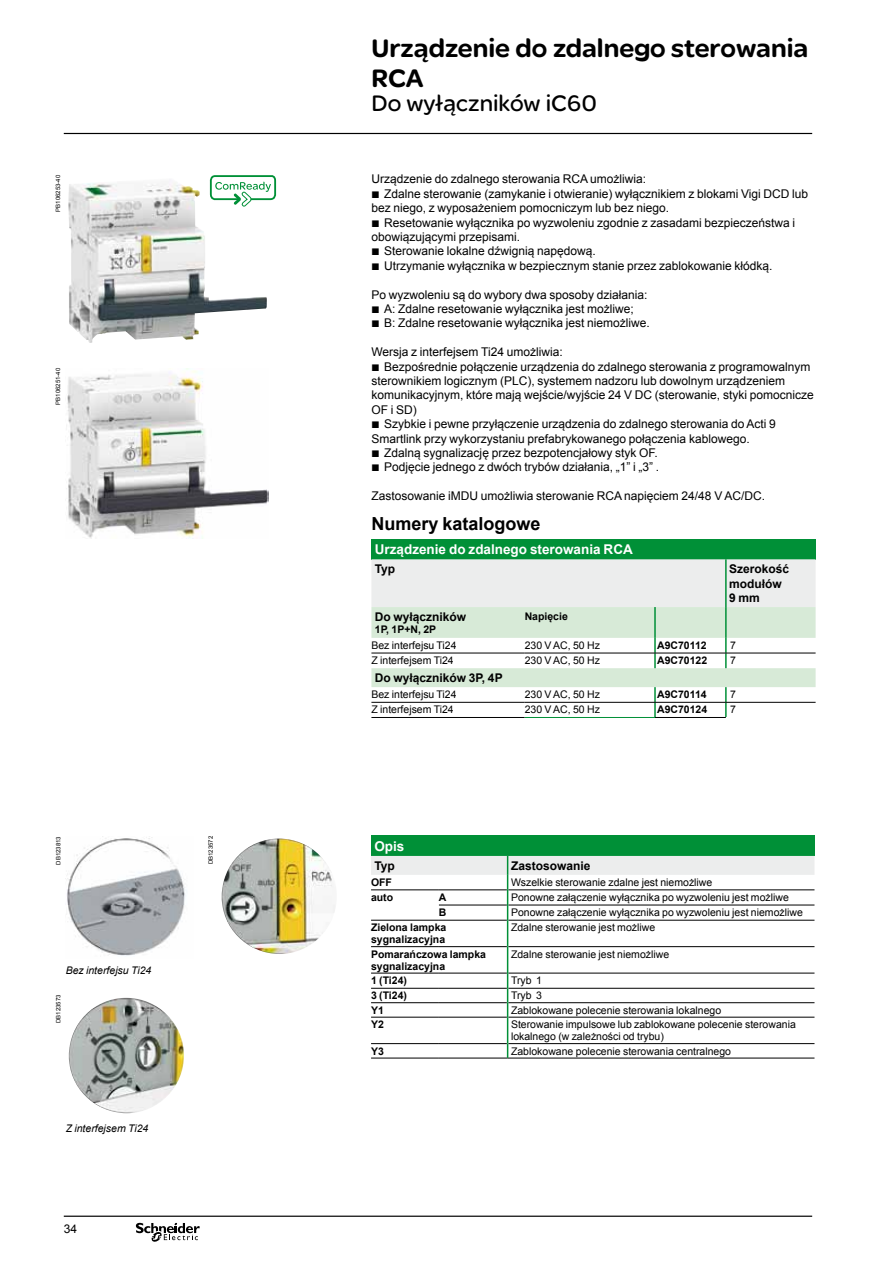
<style>
.page{position:relative;width:893px;height:1263px;background:#fff}
.page>*{position:absolute;margin:0;border:0;box-sizing:border-box;transform-origin:0 0}
.t1{font:900 27px/30px "SE Optimist";color:#000}
.t2{font:24px "SE Optimist";color:#000}
.t3{font:700 18px "Arial";color:#000}
.t4{font:700 13.5px "Arial";color:#fff}
.t5{font:12px/14.4px "Arial";color:#000}
.t6{font:700 12px/14.4px "Arial";color:#000}
.t7{font:10.5px/12px "Arial";color:#000}
.t8{font:700 10.5px/12px "Arial";color:#000}
.t9{font:italic 10.5px "Arial";color:#000}
.t10{font:6px "Arial";color:#000}
.s1{font-family:"Graph Schneider"}
</style>
<div class="page">
<hr style="left:64px;top:133px;width:748px;height:1px;background:#000">
<hr style="left:64px;top:1215px;width:748px;height:2px;background:#000">
<svg style="left:136px;top:1223px;width:64px;height:19px"></svg>
<div style="left:371px;top:539px;width:445px;height:20px;background:#009037"></div>
<svg style="left:371px;top:559px;width:445px;height:158px"></svg>
<hr style="left:725px;top:559px;width:2px;height:48px;background:#009037">
<hr style="left:654px;top:607px;width:2px;height:31px;background:#009037">
<hr style="left:725px;top:607px;width:2px;height:31px;background:#009037">
<hr style="left:655px;top:702px;width:71px;height:1px;background:#000">
<hr style="left:726px;top:702px;width:90px;height:1px;background:#000">
<hr style="left:726px;top:653px;width:90px;height:1px;background:#000">
<hr style="left:371px;top:653px;width:154px;height:1px;background:#000">
<hr style="left:525px;top:653px;width:130px;height:1px;background:#000">
<hr style="left:655px;top:653px;width:71px;height:1px;background:#000">
<hr style="left:371px;top:702px;width:154px;height:1px;background:#000">
<hr style="left:525px;top:702px;width:130px;height:1px;background:#000">
<hr style="left:371px;top:717px;width:154px;height:1px;background:#000">
<hr style="left:655px;top:717px;width:71px;height:1px;background:#000">
<hr style="left:525px;top:717px;width:130px;height:1px;background:#009037">
<div style="left:371px;top:836px;width:443px;height:20px;background:#009037"></div>
<hr style="left:371px;top:1058px;width:68px;height:1px;background:#000">
<hr style="left:439px;top:1058px;width:69px;height:1px;background:#000">
<hr style="left:508px;top:1058px;width:306px;height:1px;background:#000">
<svg style="left:371px;top:856px;width:443px;height:202px"></svg>
<img style="left:67px;top:836px;width:119px;height:120px">
<img style="left:69px;top:998px;width:115px;height:115px;border-radius:57px">
<img style="left:222px;top:838px;width:115px;height:116px;border-radius:57px">
<img style="left:68px;top:180px;width:199px;height:163px">
<svg style="left:210px;top:175px;width:66px;height:31px"></svg>
<img style="left:66px;top:368px;width:203px;height:170px">
<p class="t10" style="left:54px;top:212px;width:38px;rotate:-90deg">PB106253-40</p>
<p class="t10" style="left:54px;top:405px;width:38px;rotate:-90deg">PB106251-40</p>
<p class="t10" style="left:55px;top:864px;width:30px;rotate:-90deg">DB123813</p>
<p class="t9" style="left:66px;top:963px;width:87px">Bez interfejsu Ti24</p>
<p class="t10" style="left:55px;top:1023px;width:30px;rotate:-90deg">DB123573</p>
<p class="t9" style="left:66px;top:1122px;width:84px">Z interfejsem Ti24</p>
<p class="t5" style="left:64px;top:1222px;width:15px">34</p>
<p class="t10" style="left:207px;top:864px;width:30px;rotate:-90deg">DB123572</p>
<h1 class="t1" style="left:371px;top:32px;width:438px">Urządzenie do zdalnego sterowania<br>RCA</h1>
<h2 class="t2" style="left:371px;top:88px;width:227px">Do wyłączników iC60</h2>
<p class="t5" style="left:371px;top:172px;width:438px">Urządzenie do zdalnego sterowania RCA umożliwia:<br><span class="s1">b</span> Zdalne sterowanie (zamykanie i otwieranie) wyłącznikiem z blokami Vigi DCD lub bez niego, z wyposażeniem pomocniczym lub bez niego.<br><span class="s1">b</span> Resetowanie wyłącznika po wyzwoleniu zgodnie z zasadami bezpieczeństwa i obowiązującymi przepisami.<br><span class="s1">b</span> Sterowanie lokalne dźwignią napędową.<br><span class="s1">b</span> Utrzymanie wyłącznika w bezpiecznym stanie przez zablokowanie kłódką.</p>
<p class="t5" style="left:371px;top:287px;width:280px">Po wyzwoleniu są do wybory dwa sposoby działania: <span class="s1">b</span> A: Zdalne resetowanie wyłącznika jest możliwe;<br><span class="s1">b</span> B: Zdalne resetowanie wyłącznika jest niemożliwe.</p>
<p class="t5" style="left:371px;top:345px;width:444px">Wersja z interfejsem Ti24 umożliwia:<br><span class="s1">b</span> Bezpośrednie połączenie urządzenia do zdalnego sterowania z programowalnym sterownikiem logicznym (PLC), systemem nadzoru lub dowolnym urządzeniem komunikacyjnym, które mają wejście/wyjście 24 V DC (sterowanie, styki pomocnicze OF i SD)<br><span class="s1">b</span> Szybkie i pewne przyłączenie urządzenia do zdalnego sterowania do Acti 9<br>Smartlink przy wykorzystaniu prefabrykowanego połączenia kablowego.<br><span class="s1">b</span> Zdalną sygnalizację przez bezpotencjałowy styk OF.<br><span class="s1">b</span> Podjęcie jednego z dwóch trybów działania, „1” i „3” .</p>
<p class="t5" style="left:371px;top:489px;width:395px">Zastosowanie iMDU umożliwia sterowanie RCA napięciem 24/48 V AC/DC.</p>
<h3 class="t3" style="left:371px;top:512px;width:171px">Numery katalogowe</h3>
<p class="t4" style="left:375px;top:540px;width:260px">Urządzenie do zdalnego sterowania RCA</p>
<p class="t6" style="left:375px;top:562px;width:22px">Typ</p>
<p class="t6" style="left:729px;top:562px;width:62px">Szerokość modułów<br>9 mm</p>
<p class="t6" style="left:375px;top:610px;width:93px">Do wyłączników</p>
<p class="t8" style="left:375px;top:623px;width:63px">1P, 1P+N, 2P</p>
<p class="t8" style="left:525px;top:610px;width:45px">Napięcie</p>
<p class="t7" style="left:371px;top:639px;width:87px">Bez interfejsu Ti24</p>
<p class="t7" style="left:525px;top:639px;width:77px">230 V AC, 50 Hz</p>
<p class="t8" style="left:657px;top:639px;width:51px">A9C70112</p>
<p class="t7" style="left:730px;top:639px;width:7px">7</p>
<p class="t7" style="left:371px;top:654px;width:84px">Z interfejsem Ti24</p>
<p class="t7" style="left:525px;top:654px;width:77px">230 V AC, 50 Hz</p>
<p class="t8" style="left:657px;top:655px;width:52px">A9C70122</p>
<p class="t7" style="left:730px;top:654px;width:7px">7</p>
<p class="t6" style="left:375px;top:671px;width:129px">Do wyłączników 3P, 4P</p>
<p class="t7" style="left:371px;top:689px;width:87px">Bez interfejsu Ti24</p>
<p class="t7" style="left:525px;top:689px;width:77px">230 V AC, 50 Hz</p>
<p class="t8" style="left:657px;top:689px;width:51px">A9C70114</p>
<p class="t7" style="left:730px;top:689px;width:7px">7</p>
<p class="t7" style="left:371px;top:704px;width:84px">Z interfejsem Ti24</p>
<p class="t7" style="left:525px;top:704px;width:77px">230 V AC, 50 Hz</p>
<p class="t8" style="left:657px;top:704px;width:52px">A9C70124</p>
<p class="t7" style="left:730px;top:704px;width:7px">7</p>
<p class="t4" style="left:374px;top:837px;width:32px">Opis</p>
<p class="t6" style="left:374px;top:859px;width:22px">Typ</p>
<p class="t6" style="left:511px;top:859px;width:81px">Zastosowanie</p>
<p class="t8" style="left:371px;top:876px;width:22px">OFF</p>
<p class="t7" style="left:511px;top:876px;width:203px">Wszelkie sterowanie zdalne jest niemożliwe</p>
<p class="t8" style="left:371px;top:891px;width:24px">auto</p>
<p class="t8" style="left:439px;top:891px;width:9px">A</p>
<p class="t7" style="left:511px;top:891px;width:279px">Ponowne załączenie wyłącznika po wyzwoleniu jest możliwe</p>
<p class="t8" style="left:439px;top:907px;width:9px">B</p>
<p class="t7" style="left:511px;top:906px;width:293px">Ponowne załączenie wyłącznika po wyzwoleniu jest niemożliwe</p>
<p class="t8" style="left:371px;top:922px;width:77px">Zielona lampka sygnalizacyjna</p>
<p class="t7" style="left:511px;top:922px;width:146px">Zdalne sterowanie jest możliwe</p>
<p class="t8" style="left:371px;top:948px;width:116px">Pomarańczowa lampka sygnalizacyjna</p>
<p class="t7" style="left:511px;top:948px;width:160px">Zdalne sterowanie jest niemożliwe</p>
<p class="t8" style="left:371px;top:975px;width:37px">1 (Ti24)</p>
<p class="t7" style="left:511px;top:974px;width:33px">Tryb 1</p>
<p class="t8" style="left:371px;top:990px;width:37px">3 (Ti24)</p>
<p class="t7" style="left:511px;top:990px;width:33px">Tryb 3</p>
<p class="t8" style="left:371px;top:1004px;width:14px">Y1</p>
<p class="t7" style="left:511px;top:1004px;width:212px">Zablokowane polecenie sterowania lokalnego</p>
<p class="t8" style="left:371px;top:1019px;width:14px">Y2</p>
<p class="t7" style="left:511px;top:1018px;width:286px">Sterowanie impulsowe lub zablokowane polecenie sterowania lokalnego (w zależności od trybu)</p>
<p class="t8" style="left:371px;top:1045px;width:14px">Y3</p>
<p class="t7" style="left:511px;top:1045px;width:222px">Zablokowane polecenie sterowania centralnego</p>
</div>
